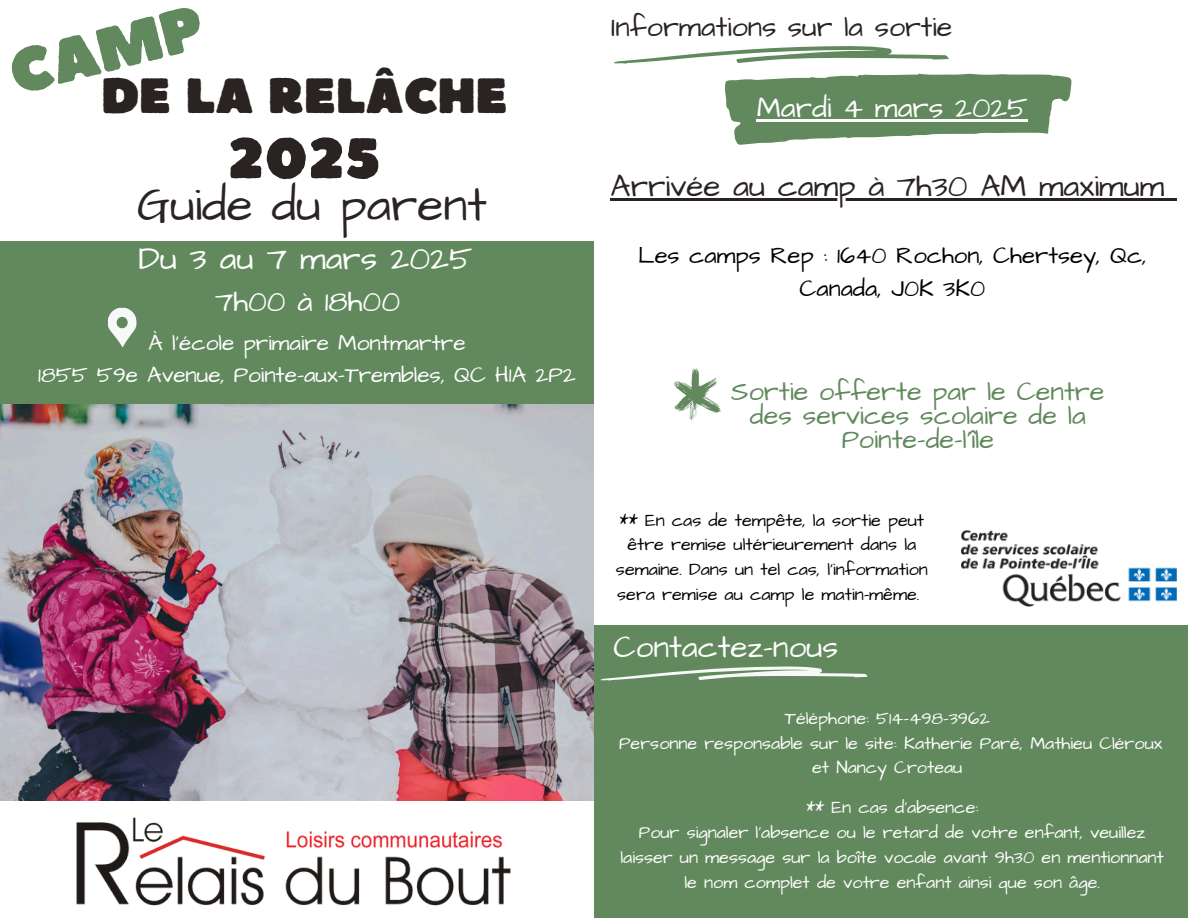
<style>
.page{position:relative;width:1188px;height:918px;background:#fff}
.page>*{position:absolute;margin:0;border:0;box-sizing:border-box;transform-origin:0 0}
.t1{font:61.8px "Boulder";color:#62895d}
.t2{font:57px "Boulder";color:#292321}
.t3{font:49.5px "Boulder";color:#292321}
.t4{font:48px "Architects Daughter";color:#292321}
.t5{font:33px "Architects Daughter";color:#fff}
.t6{font:31.5px "Architects Daughter";color:#292321}
.t7{font:31.5px "Architects Daughter";color:#fefefe}
.t8{font:29.85px "Architects Daughter";color:#fff}
.t9{font:29.25px "Architects Daughter";color:#fefefe}
.t10{font:28.65px "Architects Daughter";color:#292321}
.t11{font:27px/24.2px "Architects Daughter";color:#62895d;text-align:center}
.t12{font:24px/32.7px "Architects Daughter";color:#000;text-align:center}
.t13{font:22.65px/31.5px "Architects Daughter";color:#fff;text-align:center}
.t14{font:18px/24.8px "Architects Daughter";color:#fefefe;text-align:center}
.t15{font:18px/24.8px "Architects Daughter";color:#000;text-align:center}
</style>
<div class="page">
<div style="left:0;top:241px;width:594px;height:277px;background:#62895d"></div>
<svg style="left:107px;top:307px;width:30px;height:41px"></svg>
<img style="left:69px;top:800px;width:456px;height:106px">
<img style="left:0;top:404px;width:594px;height:396px">
<div style="left:594px;top:625px;width:594px;height:293px;background:#62895d"></div>
<svg style="left:601px;top:666px;width:267px;height:15px"></svg>
<img style="left:961px;top:531px;width:215px;height:75px">
<svg style="left:725px;top:74px;width:346px;height:70px"></svg>
<hr style="left:757px;top:119px;width:271px;height:2px;background:#fefefe">
<svg style="left:674px;top:368px;width:48px;height:53px"></svg>
<svg style="left:614px;top:46px;width:335px;height:18px"></svg>
<hr style="left:611px;top:198px;width:553px;height:2px;background:#292321">
<svg style="left:1164px;top:198px;width:13px;height:2px"></svg>
<h2 class="t1" style="left:1px;top:35px;width:199px;rotate:-14deg">CAMP</h2>
<h1 class="t3" style="left:101px;top:63px;width:408px">DE LA RELÂCHE</h1>
<h3 class="t2" style="left:228px;top:121px;width:154px">2025</h3>
<h4 class="t4" style="left:137px;top:173px;width:351px">Guide du parent</h4>
<p class="t5" style="left:139px;top:237px;width:335px">Du 3 au 7 mars 2025</p>
<h4 class="t8" style="left:215px;top:281px;width:187px">7h00 à 18h00</h4>
<h1 class="t13" style="left:38px;top:328px;width:539px">À l’école primaire Montmartre<br>1855 59e Avenue, Pointe-aux-Trembles, QC H1A 2P2</h1>
<p class="t10" style="left:611px;top:8px;width:343px">Informations sur la sortie</p>
<h6 class="t9" style="left:757px;top:88px;width:273px">Mardi 4 mars 2025</h6>
<p class="t6" style="left:611px;top:165px;width:555px">Arrivée au camp à 7h30 AM maximum</p>
<h6 class="t12" style="left:638px;top:240px;width:510px">Les camps Rep : 1640 Rochon, Chertsey, Qc,<br>Canada, J0K 3K0</h6>
<h5 class="t11" style="left:731px;top:380px;width:375px">Sortie offerte par le Centre des services scolaire de la<br>Pointe-de-l’île</h5>
<h4 class="t15" style="left:616px;top:508px;width:313px">** En cas de tempête, la sortie peut être remise ultérieurement dans la semaine. Dans un tel cas, l’information sera remise au camp le matin-même.</h4>
<p class="t7" style="left:614px;top:626px;width:226px">Contactez-nous</p>
<p class="t14" style="left:785px;top:706px;width:207px">Téléphone: 514-498-3962</p>
<h5 class="t14" style="left:619px;top:731px;width:545px">Personne responsable sur le site: Katherie Paré, Mathieu Cléroux et Nancy Croteau</h5>
<p class="t14" style="left:806px;top:796px;width:174px">** En cas d’absence:</p>
<h5 class="t14" style="left:620px;top:821px;width:545px">Pour signaler l’absence ou le retard de votre enfant, veuillez laisser un message sur la boîte vocale avant 9h30 en mentionnant le nom complet de votre enfant ainsi que son âge.</h5>
</div>
